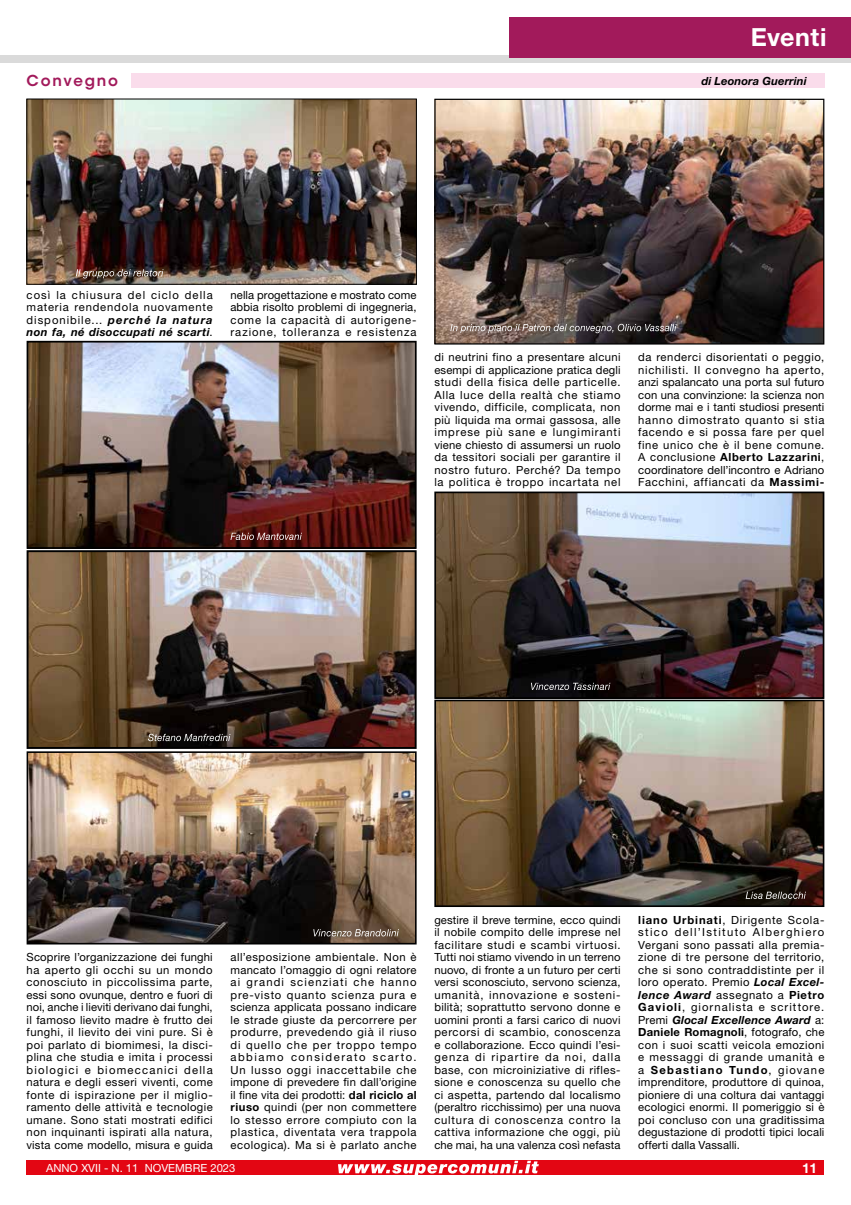
<style>
.page{position:relative;width:851px;height:1205px;background:#fff}
.page>*{position:absolute;margin:0;border:0;box-sizing:border-box;transform-origin:0 0}
.t1{font:700 25px "Helvetica Neue LT Std";letter-spacing:.02em;color:#fff}
.t2{font:600 15px "ITC Avant Garde Std";letter-spacing:.12em;color:#a21a5b}
.t3{font:700 13.75px "Helvetica Neue LT Std";color:#fff}
.t4{font:11.25px/12.5px "Helvetica Neue LT Std";letter-spacing:.05em;color:#000;text-align:justify}
.t5{font:11.25px "Helvetica Neue LT Std";color:#fff}
.t6{font:italic 700 11.25px "Helvetica Neue LT Std";letter-spacing:.015em;color:#000}
.s1{font-weight:700;font-style:italic}
.s2{font-weight:700}
</style>
<div class="page">
<div style="left:27px;top:1161px;width:797px;height:14px;background:#e30613"></div>
<svg style="left:338px;top:1161px;width:200px;height:14px"></svg>
<div style="left:0;top:55px;width:850px;height:7px;background:#dadada"></div>
<div style="left:509px;top:17px;width:341px;height:41px;background:#a21a5b"></div>
<div style="left:50px;top:74px;width:774px;height:14px;background:#fadceb"></div>
<div style="left:19px;top:72px;width:111px;height:20px;background:#fff"></div>
<img style="left:30px;top:344px;width:383px;height:202px">
<div style="left:27px;top:341px;width:389px;height:208px;border:2px solid #000"></div>
<img style="left:30px;top:553px;width:383px;height:193px">
<div style="left:27px;top:550px;width:389px;height:199px;border:2px solid #000"></div>
<img style="left:30px;top:754px;width:383px;height:187px">
<div style="left:27px;top:751px;width:389px;height:193px;border:2px solid #000"></div>
<img style="left:437px;top:494px;width:384px;height:202px">
<div style="left:434px;top:491px;width:390px;height:208px;border:2px solid #000"></div>
<img style="left:437px;top:703px;width:384px;height:201px">
<div style="left:434px;top:700px;width:390px;height:207px;border:2px solid #000"></div>
<img style="left:29px;top:101px;width:385px;height:181px">
<div style="left:27px;top:99px;width:389px;height:185px;border:1px solid #000"></div>
<img style="left:436px;top:101px;width:386px;height:241px">
<div style="left:434px;top:99px;width:390px;height:245px;border:1px solid #000"></div>
<svg style="left:745px;top:891px;width:60px;height:8px"></svg>
<svg style="left:313px;top:929px;width:86px;height:7px"></svg>
<svg style="left:76px;top:269px;width:87px;height:9px"></svg>
<svg style="left:148px;top:734px;width:82px;height:7px"></svg>
<svg style="left:531px;top:683px;width:79px;height:7px"></svg>
<svg style="left:450px;top:324px;width:226px;height:9px;background:#776d6a"></svg>
<svg style="left:230px;top:533px;width:72px;height:7px"></svg>
<h1 class="t1" style="left:750px;top:22px;width:77px">Eventi</h1>
<h2 class="t2" style="left:27px;top:71px;width:93px">Convegno</h2>
<p class="t6" style="left:701px;top:74px;width:107px">di Leonora Guerrini</p>
<p class="t4" style="left:27px;top:288px;width:188px">così la chiusura del ciclo della materia rendendola nuovamente disponibile... <span class="s1">perché la natura non fa, né disoccupati né scarti</span>.</p>
<p class="t4" style="left:230px;top:288px;width:188px">nella progettazione e mostrato come abbia risolto problemi di ingegneria, come la capacità di autorigene&shy;razione, tolleranza e resistenza</p>
<p class="t4" style="left:434px;top:351px;width:188px">di neutrini fino a presentare alcuni esempi di applicazione pratica degli studi della fisica delle particelle.<br>Alla luce della realtà che stiamo vivendo, difficile, complicata, non più liquida ma ormai gassosa, alle imprese più sane e lungimiranti viene chiesto di assumersi un ruolo da tessitori sociali per garantire il nostro futuro. Perché? Da tempo la politica è troppo incartata nel</p>
<p class="t4" style="left:638px;top:351px;width:188px">da renderci disorientati o peggio, nichilisti. Il convegno ha aperto, anzi spalancato una porta sul futuro con una convinzione: la scienza non dorme mai e i tanti studiosi presenti hanno dimostrato quanto si stia facendo e si possa fare per quel fine unico che è il bene comune.<br>A conclusione <span class="s2">Alberto Lazzarini</span>, coordinatore dell’incontro e Adriano Facchini, affiancati da <span class="s2">Massimi-</span></p>
<p class="t4" style="left:27px;top:951px;width:188px">Scoprire l’organizzazione dei funghi ha aperto gli occhi su un mondo conosciuto in piccolissima parte, essi sono ovunque, dentro e fuori di noi, anche i lieviti derivano dai funghi, il famoso lievito madre è frutto dei funghi, il lievito dei vini pure. Si è poi parlato di biomimesi, la disci&shy;plina che studia e imita i processi biologici e biomeccanici della natura e degli esseri viventi, come fonte di ispirazione per il miglio&shy;ramento delle attività e tecnologie umane. Sono stati mostrati edifici non inquinanti ispirati alla natura, vista come modello, misura e guida</p>
<p class="t4" style="left:230px;top:951px;width:188px">all’esposizione ambientale. Non è mancato l’omaggio di ogni relatore ai grandi scienziati che hanno pre-visto quanto scienza pura e scienza applicata possano indicare le strade giuste da percorrere per produrre, prevedendo già il riuso di quello che per troppo tempo abbiamo considerato scarto.<br>Un lusso oggi inaccettabile che impone di prevedere fin dall’origine il fine vita dei prodotti: <span class="s2">dal riciclo al riuso</span> quindi (per non commettere lo stesso errore compiuto con la plastica, diventata vera trappola ecologica). Ma si è parlato anche</p>
<p class="t4" style="left:434px;top:913px;width:188px">gestire il breve termine, ecco quindi il nobile compito delle imprese nel facilitare studi e scambi virtuosi.<br>Tutti noi stiamo vivendo in un terreno nuovo, di fronte a un futuro per certi versi sconosciuto, servono scienza, umanità, innovazione e sosteni&shy;bilità; soprattutto servono donne e uomini pronti a farsi carico di nuovi percorsi di scambio, conoscenza e collaborazione. Ecco quindi l’esi&shy;genza di ripartire da noi, dalla base, con microiniziative di rifles&shy;sione e conoscenza su quello che ci aspetta, partendo dal localismo (peraltro ricchissimo) per una nuova cultura di conoscenza contro la cattiva informazione che oggi, più che mai, ha una valenza così nefasta</p>
<p class="t4" style="left:638px;top:913px;width:188px"><span class="s2">liano Urbinati</span>, Dirigente Scola&shy;stico dell’Istituto Alberghiero Vergani sono passati alla premia&shy;zione di tre persone del territorio, che si sono contraddistinte per il loro operato. Premio <span class="s1">Local Excel&shy;lence Award</span> assegnato a <span class="s2">Pietro Gavioli</span>, giornalista e scrittore.<br>Premi <span class="s1">Glocal Excellence Award</span> a:<br><span class="s2">Daniele Romagnoli</span>, fotografo, che con i suoi scatti veicola emozioni e messaggi di grande umanità e a <span class="s2">Sebastiano Tundo</span>, giovane imprenditore, produttore di quinoa, pioniere di una coltura dai vantaggi ecologici enormi. Il pomeriggio si è poi concluso con una graditissima degustazione di prodotti tipici locali offerti dalla Vassalli.</p>
<p class="t5" style="left:46px;top:1161px;width:191px">ANNO XVII - N. 11 NOVEMBRE 2023</p>
<p class="t3" style="left:801px;top:1159px;width:17px">11</p>
</div>
